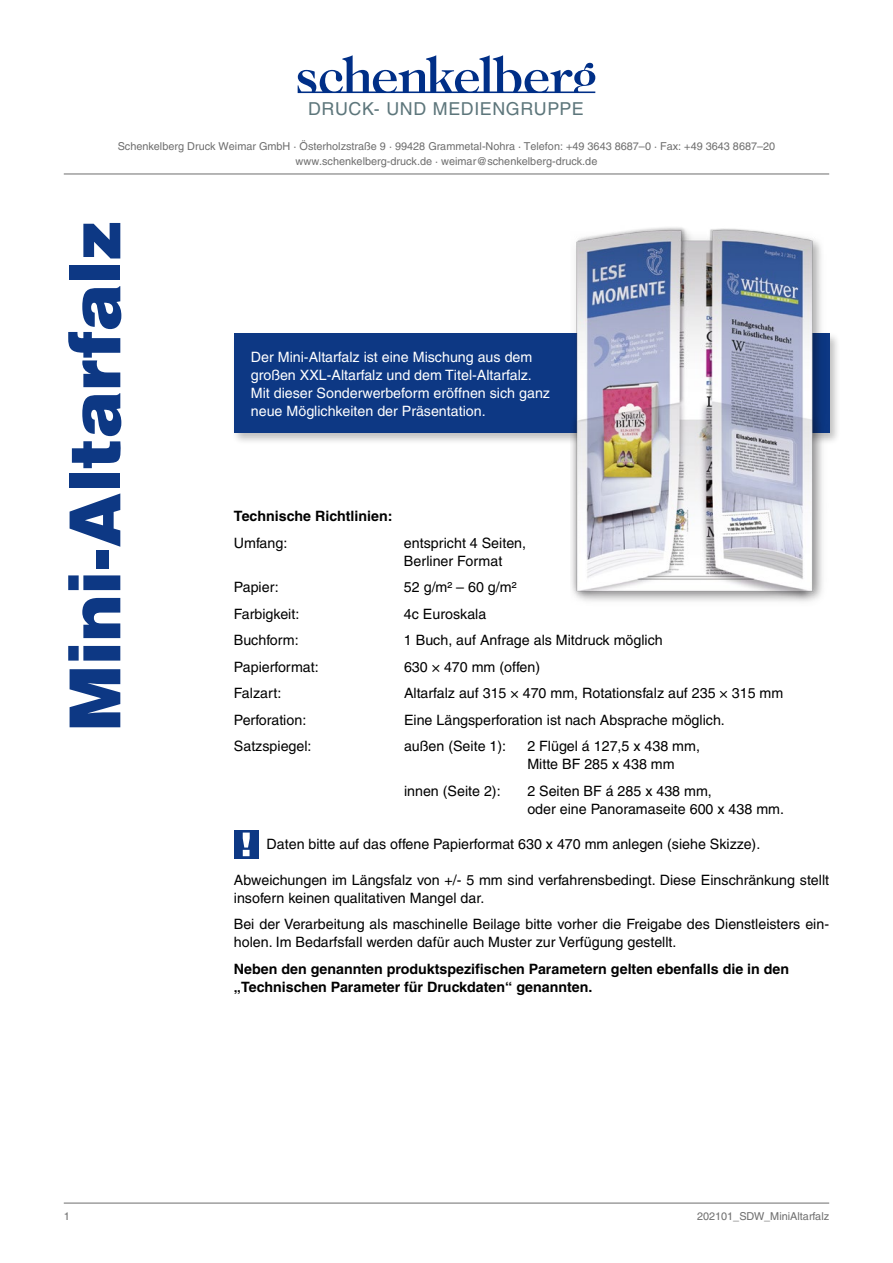
<style>
.page{position:relative;width:893px;height:1263px;background:#fff}
.page>*{position:absolute;margin:0;border:0;box-sizing:border-box;transform-origin:0 0}
.t1{font:900 70.5px "Helvetica LT";color:#0d3884}
.t2{font:17.85px "Helvetica LT";letter-spacing:.03em;color:#5d767b}
.t3{font:14.25px/18px "Helvetica LT";color:#000}
.t4{font:14.25px/18px "Helvetica LT";color:#fff}
.t5{font:700 14.25px/18px "Helvetica LT";color:#000}
.t6{font:10.8px/15px "Helvetica LT";color:#6e6e6e;text-align:center}
</style>
<div class="page">
<hr style="left:64px;top:174px;width:765px;height:1px;background:#6e6e6e">
<svg style="left:298px;top:55px;width:297px;height:38px"></svg>
<hr style="left:64px;top:1203px;width:765px;height:1px;background:#6e6e6e">
<div style="left:234px;top:830px;width:25px;height:28px;background:#0d3884"></div>
<svg style="left:243px;top:832px;width:7px;height:24px"></svg>
<div style="left:231px;top:331px;width:610px;height:113px;background:#000;opacity:.25"></div>
<div style="left:234px;top:334px;width:595px;height:99px;background:#0d3884"></div>
<img style="left:570px;top:227px;width:267px;height:375px">
<p class="t2" style="left:308px;top:98px;width:277px">DRUCK- UND MEDIENGRUPPE</p>
<p class="t6" style="left:118px;top:138px;width:659px">Schenkelberg Druck Weimar GmbH · Österholzstraße 9 · 99428 Grammetal-Nohra · Telefon: +49 3643 8687–0 · Fax: +49 3643 8687–20 www.schenkelberg-druck.de · weimar@schenkelberg-druck.de</p>
<h1 class="t1" style="left:49px;top:731px;width:512px;rotate:-90deg">Mini-Altarfalz</h1>
<p class="t4" style="left:251px;top:348px;width:301px">Der Mini-Altarfalz ist eine Mischung aus dem großen XXL-Altarfalz und dem Titel-Altarfalz.<br>Mit dieser Sonderwerbeform eröffnen sich ganz neue Möglichkeiten der Präsentation.</p>
<p class="t5" style="left:234px;top:507px;width:160px">Technische Richtlinien:</p>
<p class="t3" style="left:234px;top:534px;width:55px">Umfang:</p>
<p class="t3" style="left:404px;top:534px;width:124px">entspricht 4 Seiten,<br>Berliner Format</p>
<p class="t3" style="left:234px;top:578px;width:47px">Papier:</p>
<p class="t3" style="left:404px;top:578px;width:114px">52 g/m² – 60 g/m²</p>
<p class="t3" style="left:234px;top:605px;width:67px">Farbigkeit:</p>
<p class="t3" style="left:404px;top:605px;width:84px">4c Euroskala</p>
<p class="t3" style="left:234px;top:631px;width:66px">Buchform:</p>
<p class="t3" style="left:404px;top:631px;width:260px">1 Buch, auf Anfrage als Mitdruck möglich</p>
<p class="t3" style="left:234px;top:658px;width:86px">Papierformat:</p>
<p class="t3" style="left:404px;top:658px;width:138px">630 × 470 mm (offen)</p>
<p class="t3" style="left:234px;top:684px;width:49px">Falzart:</p>
<p class="t3" style="left:404px;top:684px;width:381px">Altarfalz auf 315 × 470 mm, Rotationsfalz auf 235 × 315 mm</p>
<p class="t3" style="left:234px;top:711px;width:74px">Perforation:</p>
<p class="t3" style="left:404px;top:711px;width:322px">Eine Längsperforation ist nach Absprache möglich.</p>
<p class="t3" style="left:234px;top:737px;width:79px">Satzspiegel:</p>
<p class="t3" style="left:404px;top:737px;width:104px">außen (Seite 1):</p>
<p class="t3" style="left:527px;top:737px;width:174px">2 Flügel á 127,5 x 438 mm,<br>Mitte BF 285 x 438 mm</p>
<p class="t3" style="left:404px;top:782px;width:98px">innen (Seite 2):</p>
<p class="t3" style="left:527px;top:782px;width:258px">2 Seiten BF á 285 x 438 mm,<br>oder eine Panoramaseite 600 x 438 mm.</p>
<p class="t3" style="left:267px;top:835px;width:495px">Daten bitte auf das offene Papierformat 630 x 470 mm anlegen (siehe Skizze).</p>
<p class="t3" style="left:234px;top:871px;width:597px">Abweichungen im Längsfalz von +/- 5 mm sind verfahrensbedingt. Diese Einschränkung stellt insofern keinen qualitativen Mangel dar.</p>
<p class="t3" style="left:234px;top:915px;width:595px">Bei der Verarbeitung als maschinelle Beilage bitte vorher die Freigabe des Dienstleisters ein&shy;holen. Im Bedarfsfall werden dafür auch Muster zur Verfügung gestellt.</p>
<p class="t5" style="left:234px;top:960px;width:557px">Neben den genannten produktspezifischen Parametern gelten ebenfalls die in den „Technischen Parameter für Druckdaten“ genannten.</p>
<p class="t6" style="left:64px;top:1209px;width:8px">1</p>
<p class="t6" style="left:697px;top:1209px;width:134px">202101_SDW_MiniAltarfalz</p>
</div>
